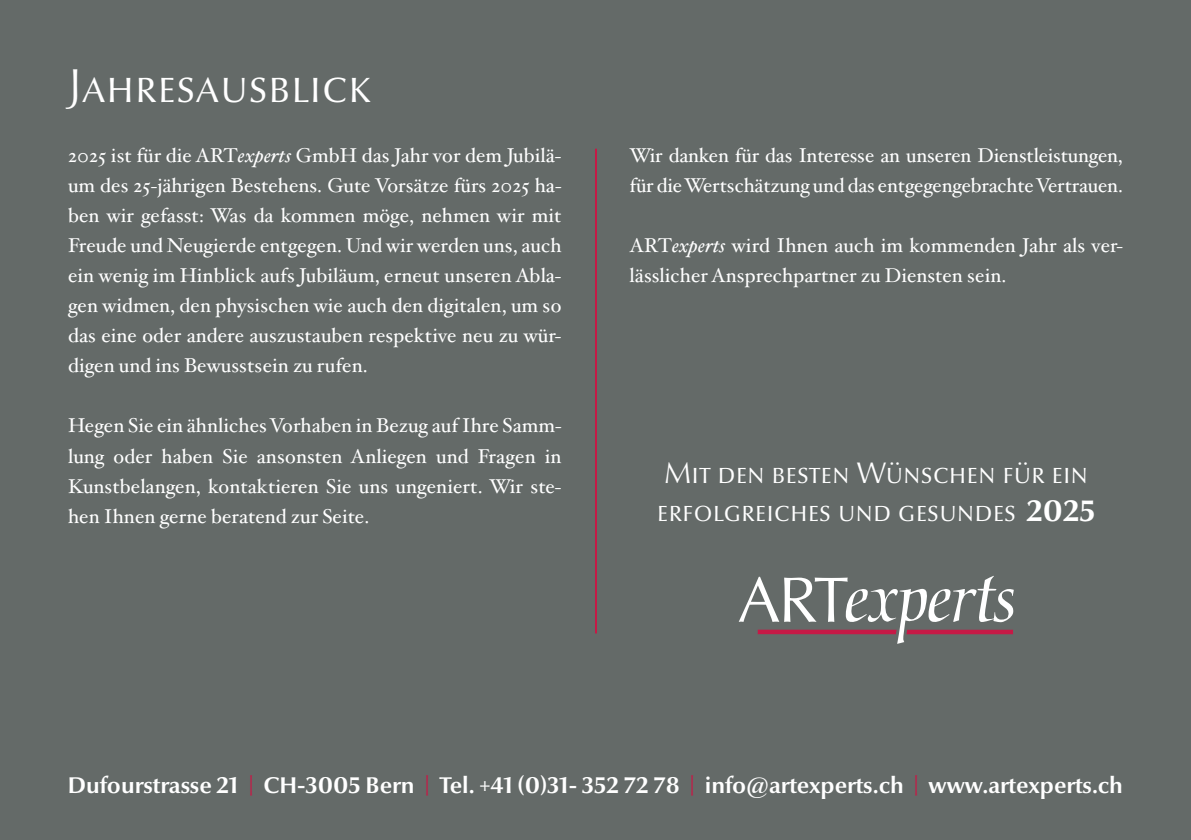
<style>
.page{position:relative;width:1191px;height:840px;background:#fff}
.page>*{position:absolute;margin:0;border:0;box-sizing:border-box;transform-origin:0 0}
.t1{font:48px "Optima Nova LT Light SC";letter-spacing:.01em;color:#fff}
.t2{font:30px/38px "Optima Nova LT Light SC";color:#fff}
.t3{font:700 23px "Optima Nova LT";color:#fff}
.t4{font:20px/30px "Hoefler Text Pro";letter-spacing:.005em;color:#fff;text-align:justify}
.s1{font-style:italic}
.s2{font-family:"Optima Nova LT";font-weight:700}
.s3{color:#c61946}
</style>
<div class="page">
<div style="left:0;top:0;width:1191px;height:839px;background:#646a68"></div>
<hr style="left:595px;top:149px;width:2px;height:484px;background:#c61946">
<svg style="left:738px;top:575px;width:275px;height:68px"></svg>
<h1 class="t1" style="left:68px;top:58px;width:304px">Jahresausblick</h1>
<p class="t4" style="left:68px;top:139px;width:495px">2025 ist für die ART<span class="s1">experts</span> GmbH das Jahr vor dem Jubilä&shy;um des 25-jährigen Bestehens. Gute Vorsätze fürs 2025 ha&shy;ben wir gefasst: Was da kommen möge, nehmen wir mit Freude und Neugierde entgegen. Und wir werden uns, auch ein wenig im Hinblick aufs Jubiläum, erneut unseren Abla&shy;gen widmen, den physischen wie auch den digitalen, um so das eine oder andere auszustauben respektive neu zu wür&shy;digen und ins Bewusstsein zu rufen.</p>
<p class="t4" style="left:68px;top:409px;width:495px">Hegen Sie ein ähnliches Vorhaben in Bezug auf Ihre Samm&shy;lung oder haben Sie ansonsten Anliegen und Fragen in Kunstbelangen, kontaktieren Sie uns ungeniert. Wir ste&shy;hen Ihnen gerne beratend zur Seite.</p>
<p class="t4" style="left:629px;top:139px;width:495px">Wir danken für das Interesse an unseren Dienstleistungen, für die Wertschätzung und das entgegengebrachte Vertrauen.</p>
<p class="t4" style="left:629px;top:229px;width:495px">ART<span class="s1">experts</span> wird Ihnen auch im kommenden Jahr als ver&shy;lässlicher Ansprechpartner zu Diensten sein.</p>
<h2 class="t2" style="left:657px;top:453px;width:440px">Mit den besten Wünschen für ein erfolgreiches und gesundes <span class="s2">2025</span></h2>
<p class="t3" style="left:68px;top:771px;width:1056px">Dufourstrasse 21 <span class="s3">|</span> CH-3005 Bern <span class="s3">|</span> Tel. +41 (0)31- 352 72 78 <span class="s3">|</span> info@artexperts.ch <span class="s3">|</span> www.artexperts.ch</p>
</div>
